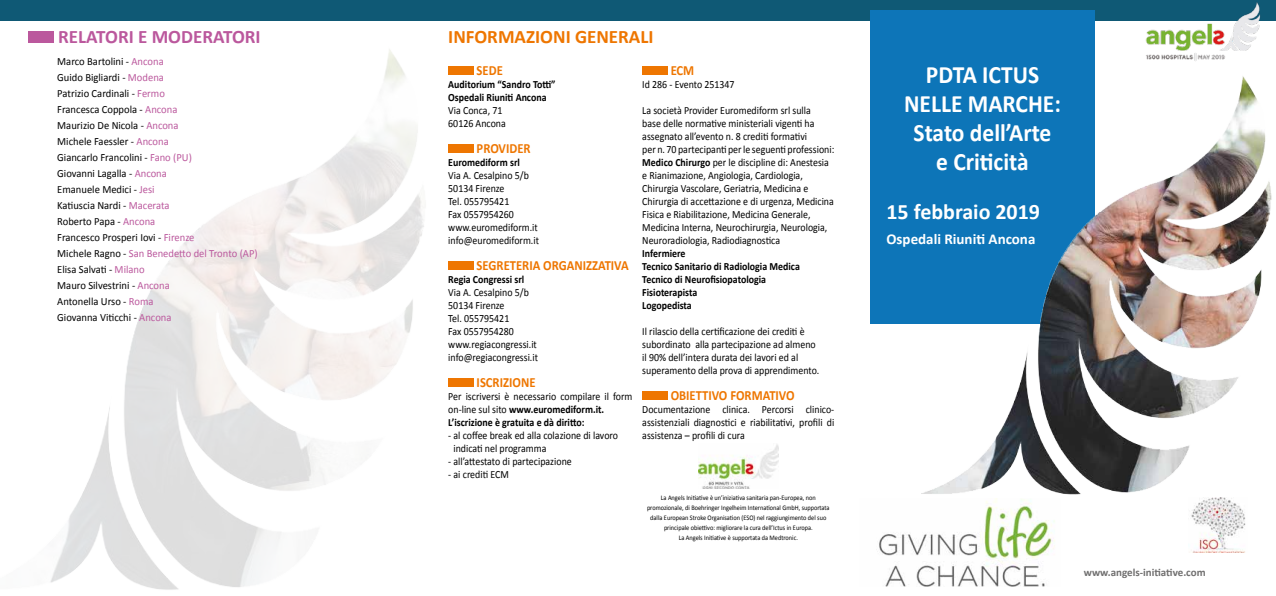
<style>
.page{position:relative;width:1276px;height:596px;background:#fff}
.page>*{position:absolute;margin:0;border:0;box-sizing:border-box;transform-origin:0 0}
.t1{font:700 25px/29px "Calibri";color:#fff;text-align:center;scale:.94 1}
.t2{font:700 22px "Calibri";color:#fff}
.t3{font:700 19px "Calibri";color:#ee7601}
.t4{font:700 19px "Calibri";color:#bb589d}
.t5{font:700 15px "Calibri";color:#fff}
.t6{font:700 14px "Calibri";color:#ee7601;scale:.9 1}
.t7{font:11px/13px "Calibri";color:#000;scale:.9 1}
.t8{font:11px/16px "Calibri";color:#000;scale:.96 1}
.t9{font:700 11px/13px "Calibri";color:#000;scale:.9 1}
.t10{font:700 11px "Calibri";color:#706f6f}
.t11{font:7px/10px "Calibri";color:#000;text-align:center;scale:.9 1}
.s1{color:#bb589d}
.s2{font-weight:700}
</style>
<div class="page">
<img style="left:0;top:20px;width:449px;height:570px">
<img style="left:1193px;top:521px;width:53px;height:31px">
<div style="left:448px;top:66px;width:26px;height:9px;background:#ee7601"></div>
<div style="left:448px;top:144px;width:26px;height:9px;background:#ee7601"></div>
<div style="left:448px;top:261px;width:26px;height:9px;background:#ee7601"></div>
<div style="left:448px;top:378px;width:26px;height:9px;background:#ee7601"></div>
<div style="left:0;top:0;width:1276px;height:20px;background:#0f5975"></div>
<div style="left:870px;top:10px;width:224px;height:313px;background:#0d75b8"></div>
<img style="left:921px;top:10px;width:355px;height:511px">
<img style="left:1135px;top:2px;width:129px;height:69px">
<img style="left:879px;top:498px;width:181px;height:88px">
<div style="left:642px;top:66px;width:26px;height:9px;background:#ee7601"></div>
<div style="left:642px;top:391px;width:26px;height:9px;background:#ee7601"></div>
<div style="left:28px;top:31px;width:26px;height:12px;background:#bb589d"></div>
<img style="left:698px;top:444px;width:80px;height:44px">
<h3 class="t4" style="left:58px;top:24px;width:204px">RELATORI E MODERATORI</h3>
<h3 class="t3" style="left:448px;top:24px;width:207px">INFORMAZIONI GENERALI</h3>
<p class="t8" style="left:57px;top:53px;width:210px">Marco Bartolini - <span class="s1">Ancona<br></span>Guido Bigliardi - <span class="s1">Modena<br></span>Patrizio Cardinali - <span class="s1">Fermo<br></span>Francesca Coppola - <span class="s1">Ancona<br></span>Maurizio De Nicola - <span class="s1">Ancona<br></span>Michele Faessler - <span class="s1">Ancona<br></span>Giancarlo Francolini - <span class="s1">Fano (PU)<br></span>Giovanni Lagalla - <span class="s1">Ancona<br></span>Emanuele Medici - <span class="s1">Jesi<br></span>Katiuscia Nardi - <span class="s1">Macerata<br></span>Roberto Papa - <span class="s1">Ancona<br></span>Francesco Prosperi Iovi - <span class="s1">Firenze<br></span>Michele Ragno - <span class="s1">San Benedetto del Tronto (AP)<br></span>Elisa Salvati - <span class="s1">Milano<br></span>Mauro Silvestrini - <span class="s1">Ancona<br></span>Antonella Urso - <span class="s1">Roma<br></span>Giovanna Viticchi - <span class="s1">Ancona</span></p>
<h1 class="t1" style="left:904px;top:60px;width:168px">PDTA ICTUS<br>NELLE MARCHE:<br>Stato dell’Arte<br>e Criticità</h1>
<p class="t6" style="left:477px;top:61px;width:31px">SEDE</p>
<p class="t9" style="left:448px;top:77px;width:121px">Auditorium “Sandro Totti”<br>Ospedali Riuniti Ancona</p>
<p class="t7" style="left:448px;top:104px;width:65px">Via Conca, 71<br>60126 Ancona</p>
<p class="t6" style="left:477px;top:139px;width:61px">PROVIDER</p>
<p class="t9" style="left:448px;top:155px;width:81px">Euromediform srl</p>
<p class="t7" style="left:448px;top:168px;width:102px">Via A. Cesalpino 5/b<br>50134 Firenze<br>Tel. 055795421<br>Fax 0557954260 www.euromediform.it info@euromediform.it</p>
<p class="t6" style="left:477px;top:256px;width:170px">SEGRETERIA ORGANIZZATIVA</p>
<p class="t9" style="left:448px;top:272px;width:86px">Regia Congressi srl</p>
<p class="t7" style="left:448px;top:285px;width:101px">Via A. Cesalpino 5/b<br>50134 Firenze<br>Tel. 055795421<br>Fax 0557954280 www.regiacongressi.it info@regiacongressi.it</p>
<p class="t6" style="left:477px;top:373px;width:67px">ISCRIZIONE</p>
<p class="t7" style="left:448px;top:389px;width:206px">Per iscriversi è necessario compilare il form on-line sul sito <span class="s2">www.euromediform.it.<br>L’iscrizione è gratuita e dà diritto:</span></p>
<p class="t7" style="left:453px;top:429px;width:184px;text-indent:-5px">- al coffee break ed alla colazione di lavoro indicati nel programma</p>
<p class="t7" style="left:448px;top:455px;width:139px">- all’attestato di partecipazione</p>
<p class="t7" style="left:448px;top:468px;width:69px">- ai crediti ECM</p>
<p class="t6" style="left:670px;top:61px;width:28px">ECM</p>
<p class="t7" style="left:642px;top:78px;width:104px">Id 286 - Evento 251347</p>
<p class="t7" style="left:642px;top:104px;width:215px">La società Provider Euromediform srl sulla<br>base delle normative ministeriali vigenti ha assegnato all’evento n. 8 crediti formativi<br>per n. 70 partecipanti per le seguenti professioni:<br><span class="s2">Medico Chirurgo</span> per le discipline di: Anestesia e Rianimazione, Angiologia, Cardiologia, Chirurgia Vascolare, Geriatria, Medicina e Chirurgia di accettazione e di urgenza, Medicina Fisica e Riabilitazione, Medicina Generale, Medicina Interna, Neurochirurgia, Neurologia, Neuroradiologia, Radiodiagnostica</p>
<p class="t9" style="left:642px;top:247px;width:177px">Infermiere<br>Tecnico Sanitario di Radiologia Medica<br>Tecnico di Neurofisiopatologia<br>Fisioterapista<br>Logopedista</p>
<p class="t7" style="left:642px;top:325px;width:198px">Il rilascio della certificazione dei crediti è subordinato alla partecipazione ad almeno il 90% dell’intera durata dei lavori ed al superamento della prova di apprendimento.</p>
<p class="t6" style="left:670px;top:386px;width:139px">OBIETTIVO FORMATIVO</p>
<p class="t7" style="left:642px;top:403px;width:215px;text-align:justify">Documentazione clinica. Percorsi clinico&shy;assistenziali diagnostici e riabilitativi, profili di assistenza – profili di cura</p>
<h2 class="t2" style="left:886px;top:197px;width:155px">15 febbraio 2019</h2>
<h3 class="t5" style="left:886px;top:229px;width:150px">Ospedali Riuniti Ancona</h3>
<p class="t11" style="left:647px;top:492px;width:204px">La Angels Initiative è un’iniziativa sanitaria pan-Europea, non promozionale, di Boehringer Ingelheim International GmbH, supportata dalla European Stroke Organisation (ESO) nel raggiungimento del suo principale obiettivo: migliorare la cura dell’Ictus in Europa.<br>La Angels Initiative è supportata da Medtronic.</p>
<p class="t10" style="left:1083px;top:564px;width:123px">www.angels-initiative.com</p>
</div>
